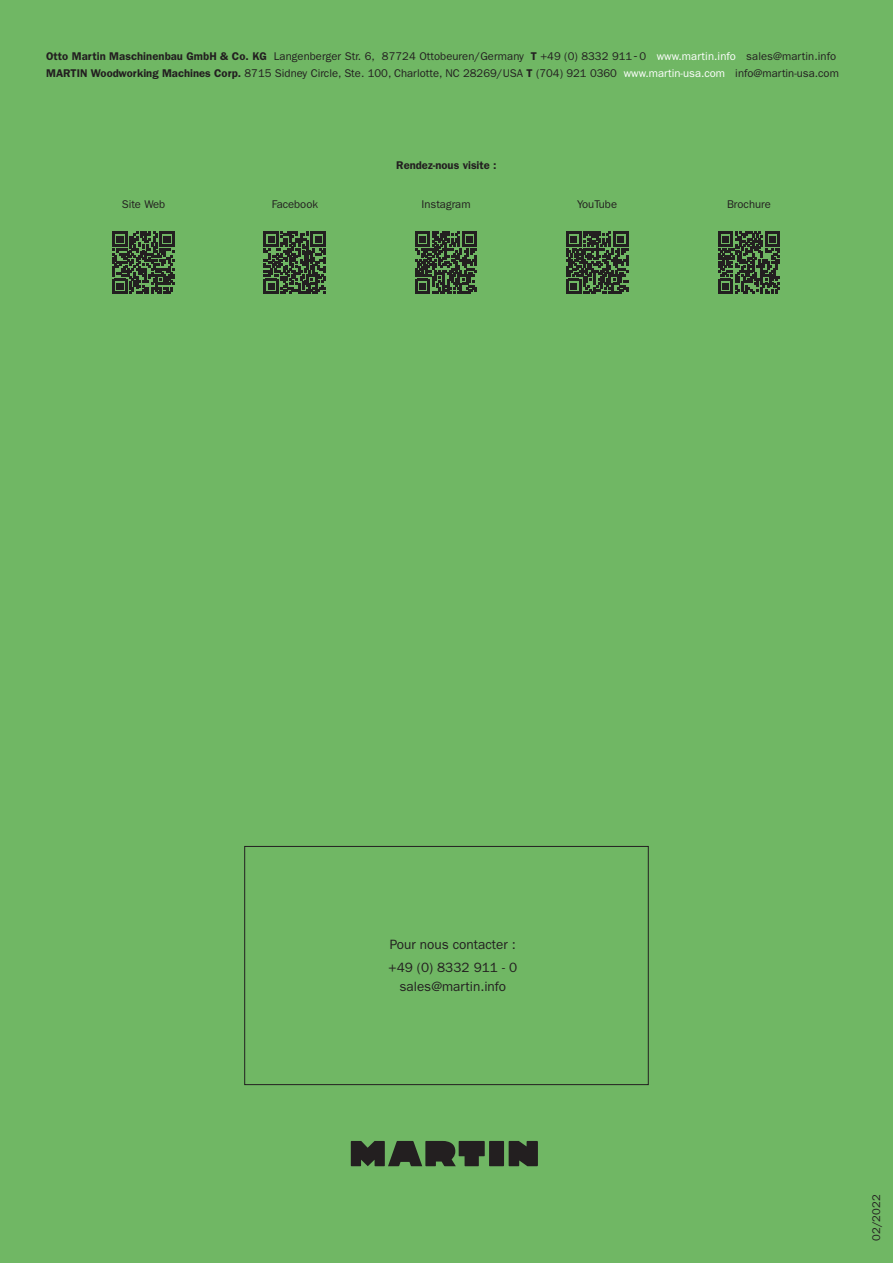
<style>
.page{position:relative;width:893px;height:1263px;background:#70b764}
.page>*{position:absolute;margin:0;border:0;box-sizing:border-box;transform-origin:0 0}
.t1{font:13.5px/22.2px "ITC Franklin Gothic Std";color:#231f20}
.t2{font:11.25px/17.2px "ITC Franklin Gothic Std";color:#231f20}
.t3{font:600 11.25px "ITC Franklin Gothic Std";color:#231f20}
.s1{font-weight:600}
.s2{font-size:13.5px}
.s3{color:#fff}
</style>
<div class="page">
<svg style="left:509px;top:1141px;width:29px;height:25px"></svg>
<div style="left:489px;top:1141px;width:15px;height:25px;background:#231f20"></div>
<svg style="left:351px;top:1141px;width:134px;height:25px"></svg>
<div style="left:244px;top:846px;width:404px;height:239px;border:1px solid #231f20"></div>
<svg style="left:113px;top:232px;width:62px;height:62px"></svg>
<svg style="left:718px;top:232px;width:62px;height:62px"></svg>
<svg style="left:566px;top:232px;width:62px;height:62px"></svg>
<svg style="left:264px;top:232px;width:62px;height:62px"></svg>
<svg style="left:415px;top:232px;width:62px;height:62px"></svg>
<p class="t2" style="left:46px;top:47px;width:794px"><span class="s1">Otto Martin Maschinenbau GmbH &amp; Co. KG</span> Langenberger Str. 6, 87724 Ottobeuren/Germany <span class="s1">T</span> +49 (0) 8332 911 <span class="s2">-</span> 0 <span class="s3">www.martin.info</span> sales@martin.info<br><span class="s1">MARTIN Woodworking Machines Corp.</span> 8715 Sidney Circle, Ste. 100, Charlotte, NC 28269/USA <span class="s1">T</span> (704) 921 0360 <span class="s3">www.martin-usa.com</span> info@martin-usa.com</p>
<p class="t3" style="left:396px;top:158px;width:102px">Rendez-nous visite :</p>
<p class="t2" style="left:122px;top:196px;width:45px">Site Web</p>
<p class="t2" style="left:272px;top:196px;width:48px">Facebook</p>
<p class="t2" style="left:421px;top:196px;width:51px">Instagram</p>
<p class="t2" style="left:577px;top:196px;width:42px">YouTube</p>
<p class="t2" style="left:727px;top:196px;width:45px">Brochure</p>
<p class="t1" style="left:389px;top:934px;width:130px">Pour nous contacter : +49 (0) 8332 911 - 0</p>
<p class="t1" style="left:399px;top:975px;width:108px">sales@martin.info</p>
<p class="t2" style="left:868px;top:1241px;width:48px;rotate:-90deg">02/2022</p>
</div>
